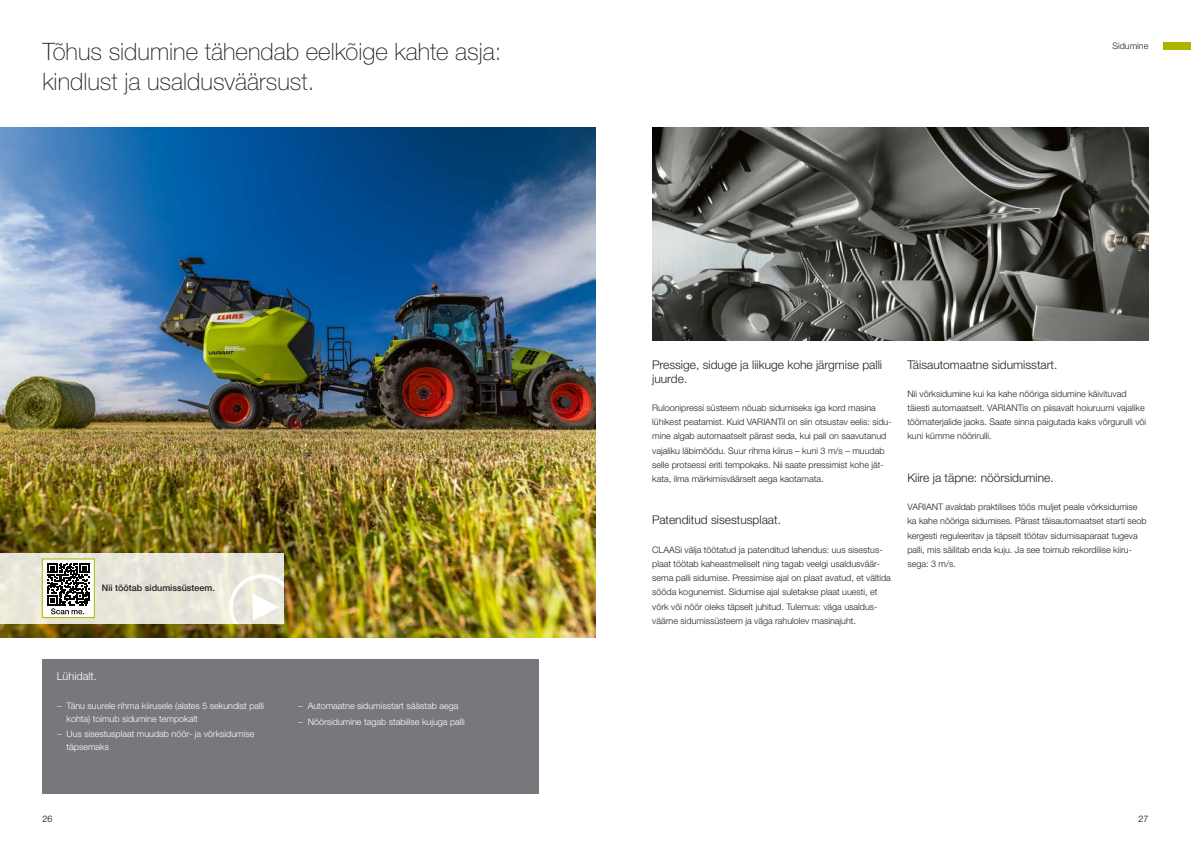
<style>
.page{position:relative;width:1191px;height:842px;background:#fff}
.page>*{position:absolute;margin:0;border:0;box-sizing:border-box;transform-origin:0 0}
.t1{font:100 24px/30px "CLAAS Helvetica Neue";color:#231f20}
.t2{font:300 12px/14.2px "CLAAS Helvetica Neue";color:#231f20}
.t3{font:300 11px "CLAAS Helvetica Neue";color:#fff}
.t4{font:300 9px/14.2px "CLAAS Helvetica Neue";color:#231f20}
.t5{font:300 9px/12.4px "CLAAS Helvetica Neue";color:#fff}
.t6{font:500 9px "CLAAS Helvetica Neue";color:#231f20}
.t7{font:300 9px "CLAAS Helvetica Neue";color:#000}
</style>
<div class="page">
<div style="left:1162px;top:43px;width:29px;height:7px;background:#aab500"></div>
<img style="left:652px;top:128px;width:496px;height:212px">
<img style="left:0;top:128px;width:595px;height:510px">
<div style="left:0;top:553px;width:283px;height:71px;background:#e8e6d8"></div>
<svg style="left:229px;top:574px;width:54px;height:50px"></svg>
<div style="left:42px;top:559px;width:52px;height:58px;background:linear-gradient(to right,#fff,#fff)"></div>
<div style="left:42px;top:559px;width:52px;height:53px;background:#fff"></div>
<div style="left:42px;top:558px;width:53px;height:60px;border:1px solid #aab500"></div>
<svg style="left:47px;top:563px;width:43px;height:51px"></svg>
<div style="left:43px;top:659px;width:496px;height:135px;background:#76787b"></div>
<h1 class="t1" style="left:43px;top:37px;width:460px">Tõhus sidumine tähendab eelkõige kahte asja: kindlust ja usaldusväärsust.</h1>
<p class="t6" style="left:102px;top:582px;width:114px">Nii töötab sidumissüsteem.</p>
<p class="t3" style="left:57px;top:669px;width:42px">Lühidalt.</p>
<p class="t5" style="left:67px;top:700px;width:199px;text-indent:-10px">− Tänu suurele rihma kiirusele (alates 5 sekundist palli kohta) toimub sidumine tempokalt</p>
<p class="t5" style="left:67px;top:728px;width:189px;text-indent:-10px">− Uus sisestusplaat muudab nöör- ja võrksidumise täpsemaks</p>
<p class="t5" style="left:298px;top:698px;width:169px;line-height:15.8px">− Automaatne sidumisstart säästab aega − Nöörsidumine tagab stabiilse kujuga palli</p>
<p class="t4" style="left:1112px;top:39px;width:37px">Sidumine</p>
<h2 class="t2" style="left:652px;top:357px;width:231px">Pressige, siduge ja liikuge kohe järgmise palli juurde.</h2>
<p class="t4" style="left:652px;top:401px;width:241px">Ruloonipressi süsteem nõuab sidumiseks iga kord masina lühikest peatamist. Kuid VARIANTil on siin otsustav eelis: sidu&shy;mine algab automaatselt pärast seda, kui pall on saavutanud vajaliku läbimõõdu. Suur rihma kiirus – kuni 3 m/s – muudab selle protsessi eriti tempokaks. Nii saate pressimist kohe jät&shy;kata, ilma märkimisväärselt aega kaotamata.</p>
<h2 class="t2" style="left:652px;top:513px;width:130px">Patenditud sisestusplaat.</h2>
<p class="t4" style="left:652px;top:543px;width:240px">CLAASi välja töötatud ja patenditud lahendus: uus sisestus&shy;plaat töötab kaheastmeliselt ning tagab veelgi usaldusväär&shy;sema palli sidumise. Pressimise ajal on plaat avatud, et vältida sööda kogunemist. Sidumise ajal suletakse plaat uuesti, et võrk või nöör oleks täpselt juhitud. Tulemus: väga usaldus&shy;väärne sidumissüsteem ja väga rahulolev masinajuht.</p>
<h2 class="t2" style="left:907px;top:357px;width:152px">Täisautomaatne sidumisstart.</h2>
<p class="t4" style="left:907px;top:387px;width:240px">Nii võrksidumine kui ka kahe nööriga sidumine käivituvad täiesti automaatselt. VARIANTis on piisavalt hoiuruumi vajalike töömaterjalide jaoks. Saate sinna paigutada kaks võrgurulli või kuni kümme nöörirulli.</p>
<h2 class="t2" style="left:907px;top:471px;width:148px">Kiire ja täpne: nöörsidumine.</h2>
<p class="t4" style="left:907px;top:500px;width:241px">VARIANT avaldab praktilises töös muljet peale võrksidumise ka kahe nööriga sidumises. Pärast täisautomaatset starti seob kergesti reguleeritav ja täpselt töötav sidumisaparaat tugeva palli, mis säilitab enda kuju. Ja see toimub rekordilise kiiru&shy;sega: 3 m/s.</p>
<p class="t7" style="left:43px;top:813px;width:11px">26</p>
<p class="t7" style="left:1138px;top:813px;width:11px">27</p>
</div>
